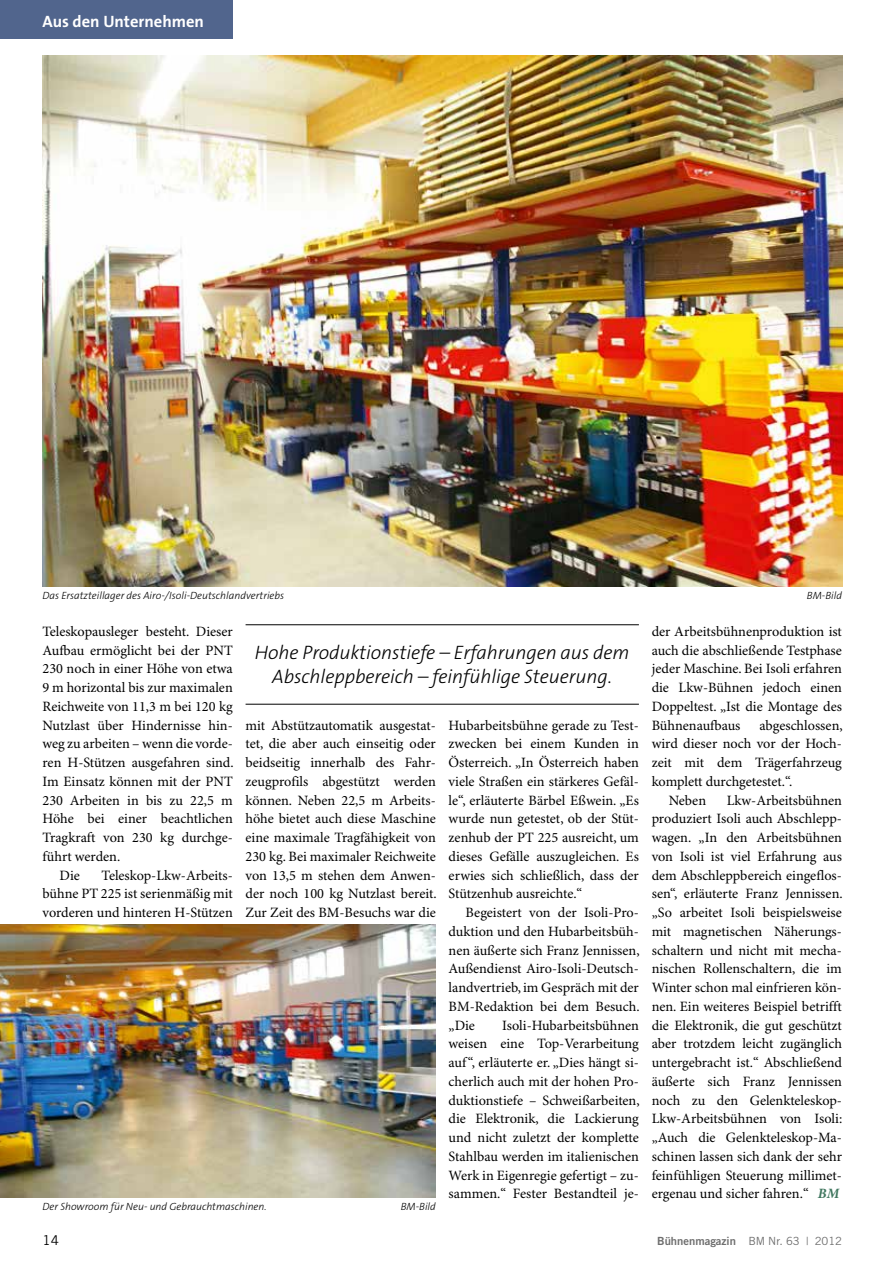
<style>
.page{position:relative;width:893px;height:1263px;background:#fff}
.page>*{position:absolute;margin:0;border:0;box-sizing:border-box;transform-origin:0 0}
.t1{font:italic 300 19.5px/23.4px "The Sans B3";letter-spacing:-.005em;color:#000;text-align:center}
.t2{font:700 16.5px "The Sans B7";color:#fff}
.t3{font:14.25px/18.8px "Minion Pro";color:#000;text-align:justify}
.t4{font:13.5px "Trade Gothic";color:#000}
.t5{font:11.25px "Trade Gothic Bold Two";color:#6e6e6e}
.t6{font:italic 300 10.5px "The Sans B3";color:#000}
.s1{font-weight:700;font-style:italic;color:#3f765e}
.s2{font-family:"Trade Gothic"}
</style>
<div class="page">
<div style="left:0;top:0;width:233px;height:39px;background:#51658d"></div>
<img style="left:43px;top:55px;width:799px;height:532px">
<img style="left:0;top:925px;width:436px;height:272px">
<hr style="left:246px;top:624px;width:393px;height:1px;background:#000">
<hr style="left:246px;top:704px;width:393px;height:1px;background:#000">
<p class="t2" style="left:43px;top:13px;width:163px">Aus den Unternehmen</p>
<p class="t6" style="left:43px;top:590px;width:243px">Das Ersatzteillager des Airo-/Isoli-Deutschlandvertriebs</p>
<p class="t6" style="left:807px;top:590px;width:37px">BM-Bild</p>
<p class="t3" style="left:43px;top:622px;width:192px">Teleskopausleger besteht. Dieser</p>
<p class="t3" style="left:43px;top:641px;width:192px">Aufbau ermöglicht bei der PNT</p>
<p class="t3" style="left:43px;top:660px;width:192px">230 noch in einer Höhe von etwa</p>
<p class="t3" style="left:43px;top:679px;width:192px">9 m horizontal bis zur maximalen</p>
<p class="t3" style="left:43px;top:697px;width:192px">Reichweite von 11,3 m bei 120 kg</p>
<p class="t3" style="left:43px;top:716px;width:192px">Nutzlast über Hindernisse hin-</p>
<p class="t3" style="left:43px;top:735px;width:192px">weg zu arbeiten – wenn die vorde-</p>
<p class="t3" style="left:43px;top:754px;width:193px">ren H-Stützen ausgefahren sind.</p>
<p class="t3" style="left:43px;top:772px;width:192px">Im Einsatz können mit der PNT</p>
<p class="t3" style="left:43px;top:791px;width:192px">230 Arbeiten in bis zu 22,5 m</p>
<p class="t3" style="left:43px;top:810px;width:192px">Höhe bei einer beachtlichen</p>
<p class="t3" style="left:43px;top:829px;width:192px">Tragkraft von 230 kg durchge-</p>
<p class="t3" style="left:43px;top:847px;width:79px">führt werden.</p>
<p class="t3" style="left:60px;top:866px;width:22px">Die</p>
<h1 class="t1" style="left:255px;top:642px;width:376px">Hohe Produktionstiefe – Erfahrungen aus dem<br>Abschleppbereich – feinfühlige Steuerung.</h1>
<p class="t3" style="left:246px;top:716px;width:193px">mit Abstützautomatik ausgestat&shy;tet, die aber auch einseitig oder beidseitig innerhalb des Fahr&shy;zeugprofils abgestützt werden können. Neben 22,5 m Arbeits&shy;höhe bietet auch diese Maschine eine maximale Tragfähigkeit von 230 kg. Bei maximaler Reichweite von 13,5 m stehen dem Anwen&shy;der noch 100 kg Nutzlast bereit.<br>Zur Zeit des BM-Besuchs war die</p>
<p class="t3" style="left:449px;top:716px;width:192px">Hubarbeitsbühne gerade zu Test&shy;zwecken bei einem Kunden in Österreich. „In Österreich haben viele Straßen ein stärkeres Gefäl&shy;le“, erläuterte Bärbel Eßwein. „Es wurde nun getestet, ob der Stüt&shy;zenhub der PT 225 ausreicht, um dieses Gefälle auszugleichen. Es erwies sich schließlich, dass der Stützenhub ausreichte.“</p>
<p class="t3" style="left:43px;top:866px;width:192px;text-indent:59px">Teleskop-Lkw-Arbeits&shy;bühne PT 225 ist serienmäßig mit vorderen und hinteren H-Stützen</p>
<p class="t3" style="left:449px;top:904px;width:193px;text-indent:17px">Begeistert von der Isoli-Pro&shy;duktion und den Hubarbeitsbüh&shy;nen äußerte sich Franz Jennissen, Außendienst Airo-Isoli-Deutsch&shy;landvertrieb, im Gespräch mit der BM-Redaktion bei dem Besuch. „Die</p>
<p class="t3" style="left:449px;top:1016px;width:193px;text-indent:54px">Isoli-Hubarbeitsbühnen weisen eine Top-Verarbeitung auf“, erläuterte er. „Dies hängt si&shy;cherlich auch mit der hohen Pro&shy;duktionstiefe – Schweißarbeiten, die Elektronik, die Lackierung und nicht zuletzt der komplette Stahlbau werden im italienischen Werk in Eigenregie gefertigt – zu&shy;sammen.“ Fester Bestandteil je-</p>
<p class="t6" style="left:43px;top:1201px;width:226px">Der Showroom für Neu- und Gebrauchtmaschinen.</p>
<p class="t6" style="left:401px;top:1201px;width:37px">BM-Bild</p>
<p class="t3" style="left:652px;top:622px;width:192px">der Arbeitsbühnenproduktion ist auch die abschließende Testphase jeder Maschine. Bei Isoli erfahren die Lkw-Bühnen jedoch einen Doppeltest. „Ist die Montage des Bühnenaufbaus</p>
<p class="t3" style="left:759px;top:716px;width:85px">abgeschlossen,</p>
<p class="t3" style="left:652px;top:735px;width:192px">wird dieser noch vor der Hoch-</p>
<p class="t3" style="left:652px;top:754px;width:192px">zeit mit dem Trägerfahrzeug</p>
<p class="t3" style="left:652px;top:772px;width:142px">komplett durchgetestet.“.</p>
<p class="t3" style="left:669px;top:791px;width:39px">Neben</p>
<p class="t3" style="left:652px;top:791px;width:193px;text-indent:75px">Lkw-Arbeitsbühnen produziert Isoli auch Abschlepp&shy;wagen. „In den Arbeitsbühnen von Isoli ist viel Erfahrung aus dem Abschleppbereich eingeflos&shy;sen“, erläuterte Franz Jennissen. „So arbeitet Isoli beispielsweise mit magnetischen Näherungs&shy;schaltern und nicht mit mecha&shy;nischen Rollenschaltern, die im Winter schon mal einfrieren kön&shy;nen. Ein weiteres Beispiel betrifft die Elektronik, die gut geschützt aber trotzdem leicht zugänglich untergebracht ist.“ Abschließend äußerte sich Franz Jennissen noch zu den Gelenkteleskop-Lkw-Arbeitsbühnen von Isoli: „Auch die Gelenkteleskop-Ma&shy;schinen lassen sich dank der sehr feinfühligen Steuerung millimet&shy;ergenau und sicher fahren.“ <span class="s1">BM</span></p>
<p class="t4" style="left:43px;top:1232px;width:18px">14</p>
<p class="t5" style="left:657px;top:1234px;width:186px">Bühnenmagazin <span class="s2">BM Nr. 63 | 2012</span></p>
</div>
